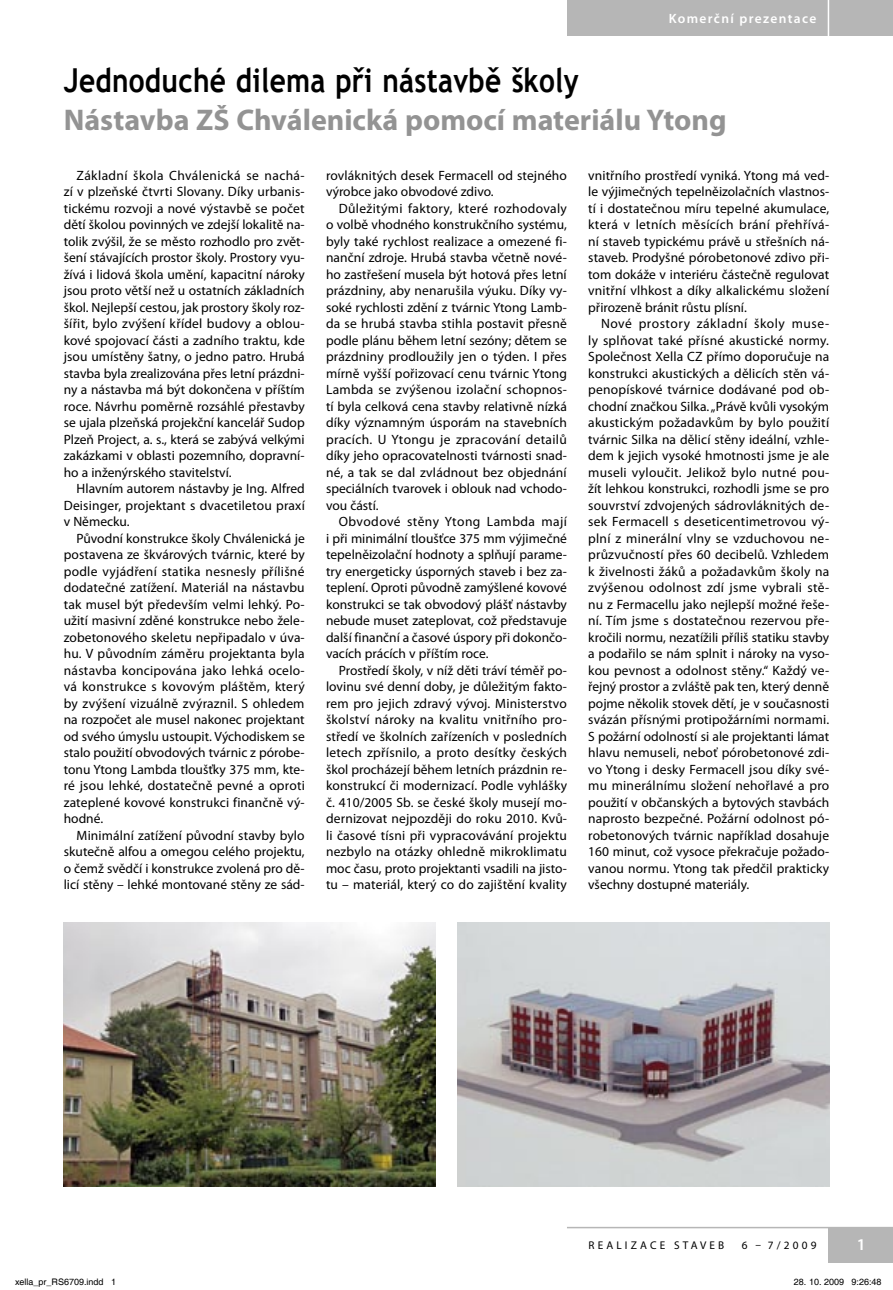
<style>
.page{position:relative;width:893px;height:1290px;background:#fff}
.page>*{position:absolute;margin:0;border:0;box-sizing:border-box;transform-origin:0 0}
._1nadpis{font:700 33px "Trebuchet MS";letter-spacing:.01em;color:#000;scale:.85 1}
._3nadpis{font:700 30px "Myriad Pro";color:#939393}
.t1{font:600 16.5px "Myriad Pro";color:#fff}
.text{font:13.5px/16.5px "Myriad Pro";color:#000;text-align:justify}
.t2{font:600 13.5px "Myriad Pro";letter-spacing:.1em;color:#fff}
.t3{font:11.25px "Myriad Pro";letter-spacing:.28em;color:#000}
.t4{font:9px "Helvetica";color:#000}
</style>
<div class="page">
<div style="left:828px;top:1227px;width:65px;height:36px;background:#b6b6b6"></div>
<hr style="left:567px;top:1227px;width:326px;height:1px;background:#b6b6b6">
<div style="left:567px;top:0;width:326px;height:36px;background:#b6b6b6"></div>
<hr style="left:828px;top:0;width:1px;height:36px;background:#fff">
<img style="left:64px;top:922px;width:372px;height:264px">
<img style="left:457px;top:922px;width:372px;height:264px">
<p class="t2" style="left:669px;top:11px;width:149px">Komerční prezentace</p>
<p class="_1nadpis" style="left:64px;top:60px;width:607px">Jednoduché dilema při nástavbě školy</p>
<p class="_3nadpis" style="left:64px;top:103px;width:664px">Nástavba ZŠ Chválenická pomocí materiálu Ytong</p>
<p class="text" style="left:64px;top:167px;width:243px;text-indent:13px">Základní škola Chválenická se nachá&shy;zí v plzeňské čtvrti Slovany. Díky urbanis&shy;tickému rozvoji a nové výstavbě se počet dětí školou povinných ve zdejší lokalitě na&shy;tolik zvýšil, že se město rozhodlo pro zvět&shy;šení stávajících prostor školy. Prostory vyu&shy;žívá i lidová škola umění, kapacitní nároky jsou proto větší než u ostatních základních škol. Nejlepší cestou, jak prostory školy roz&shy;šířit, bylo zvýšení křídel budovy a oblou&shy;kové spojovací části a zadního traktu, kde jsou umístěny šatny, o jedno patro. Hrubá stavba byla zrealizována přes letní prázdni&shy;ny a nástavba má být dokončena v příštím roce. Návrhu poměrně rozsáhlé přestavby se ujala plzeňská projekční kancelář Sudop Plzeň Project, a. s., která se zabývá velkými zakázkami v oblasti pozemního, dopravní&shy;ho a inženýrského stavitelství.</p>
<p class="text" style="left:64px;top:481px;width:243px;text-indent:13px">Hlavním autorem nástavby je Ing. Alfred Deisinger, projektant s dvacetiletou praxí v Německu.</p>
<p class="text" style="left:64px;top:530px;width:243px;text-indent:13px">Původní konstrukce školy Chválenická je postavena ze škvárových tvárnic, které by podle vyjádření statika nesnesly přílišné dodatečné zatížení. Materiál na nástavbu tak musel být především velmi lehký. Po&shy;užití masivní zděné konstrukce nebo žele&shy;zobetonového skeletu nepřipadalo v úva&shy;hu. V původním záměru projektanta byla nástavba koncipována jako lehká ocelo&shy;vá konstrukce s kovovým pláštěm, který by zvýšení vizuálně zvýraznil. S ohledem na rozpočet ale musel nakonec projektant od svého úmyslu ustoupit. Východiskem se stalo použití obvodových tvárnic z pórobe&shy;tonu Ytong Lambda tloušťky 375 mm, kte&shy;ré jsou lehké, dostatečně pevné a oproti zateplené kovové konstrukci finančně vý&shy;hodné.</p>
<p class="text" style="left:64px;top:827px;width:242px;text-indent:13px">Minimální zatížení původní stavby bylo skutečně alfou a omegou celého projektu, o čemž svědčí i konstrukce zvolená pro dě&shy;licí stěny – lehké montované stěny ze sád-</p>
<p class="text" style="left:326px;top:167px;width:242px">rovláknitých desek Fermacell od stejného výrobce jako obvodové zdivo.</p>
<p class="text" style="left:326px;top:200px;width:242px;text-indent:13px">Důležitými faktory, které rozhodovaly o volbě vhodného konstrukčního systému, byly také rychlost realizace a omezené fi&shy;nanční zdroje. Hrubá stavba včetně nové&shy;ho zastřešení musela být hotová přes letní prázdniny, aby nenarušila výuku. Díky vy&shy;soké rychlosti zdění z tvárnic Ytong Lamb&shy;da se hrubá stavba stihla postavit přesně podle plánu během letní sezóny; dětem se prázdniny prodloužily jen o týden. I přes mírně vyšší pořizovací cenu tvárnic Ytong Lambda se zvýšenou izolační schopnos&shy;tí byla celková cena stavby relativně nízká díky významným úsporám na stavebních pracích. U Ytongu je zpracování detailů díky jeho opracovatelnosti tvárnosti snad&shy;né, a tak se dal zvládnout bez objednání speciálních tvarovek i oblouk nad vchodo&shy;vou částí.</p>
<p class="text" style="left:326px;top:514px;width:242px;text-indent:13px">Obvodové stěny Ytong Lambda mají i při minimální tloušťce 375 mm výjimečné tepelněizolační hodnoty a splňují parame&shy;try energeticky úsporných staveb i bez za&shy;teplení. Oproti původně zamýšlené kovové konstrukci se tak obvodový plášť nástavby nebude muset zateplovat, což představuje další finanční a časové úspory při dokončo&shy;vacích prácích v příštím roce.</p>
<p class="text" style="left:326px;top:662px;width:243px;text-indent:13px">Prostředí školy, v níž děti tráví téměř po&shy;lovinu své denní doby, je důležitým fakto&shy;rem pro jejich zdravý vývoj. Ministerstvo školství nároky na kvalitu vnitřního pro&shy;středí ve školních zařízeních v posledních letech zpřísnilo, a proto desítky českých škol procházejí během letních prázdnin re&shy;konstrukcí či modernizací. Podle vyhlášky č. 410/2005 Sb. se české školy musejí mo&shy;dernizovat nejpozději do roku 2010. Kvů&shy;li časové tísni při vypracovávání projektu nezbylo na otázky ohledně mikroklimatu moc času, proto projektanti vsadili na jisto&shy;tu – materiál, který co do zajištění kvality</p>
<p class="text" style="left:588px;top:167px;width:243px">vnitřního prostředí vyniká. Ytong má ved&shy;le výjimečných tepelněizolačních vlastnos&shy;tí i dostatečnou míru tepelné akumulace, která v letních měsících brání přehřívá&shy;ní staveb typickému právě u střešních ná&shy;staveb. Prodyšné pórobetonové zdivo při&shy;tom dokáže v interiéru částečně regulovat vnitřní vlhkost a díky alkalickému složení přirozeně bránit růstu plísní.</p>
<p class="text" style="left:588px;top:316px;width:243px;text-indent:13px">Nové prostory základní školy muse&shy;ly splňovat také přísné akustické normy.<br>Společnost Xella CZ přímo doporučuje na konstrukci akustických a dělicích stěn vá&shy;penopískové tvárnice dodávané pod ob&shy;chodní značkou Silka. „Právě kvůli vysokým akustickým požadavkům by bylo použití tvárnic Silka na dělicí stěny ideální, vzhle&shy;dem k jejich vysoké hmotnosti jsme je ale museli vyloučit. Jelikož bylo nutné pou&shy;žít lehkou konstrukci, rozhodli jsme se pro souvrství zdvojených sádrovláknitých de&shy;sek Fermacell s deseticentimetrovou vý&shy;plní z minerální vlny se vzduchovou ne&shy;průzvučností přes 60 decibelů. Vzhledem k živelnosti žáků a požadavkům školy na zvýšenou odolnost zdí jsme vybrali stě&shy;nu z Fermacellu jako nejlepší možné řeše&shy;ní. Tím jsme s dostatečnou rezervou pře&shy;kročili normu, nezatížili příliš statiku stavby a podařilo se nám splnit i nároky na vyso&shy;kou pevnost a odolnost stěny.“ Každý ve&shy;řejný prostor a zvláště pak ten, který denně pojme několik stovek dětí, je v současnosti svázán přísnými protipožárními normami.<br>S požární odolností si ale projektanti lámat hlavu nemuseli, neboť pórobetonové zdi&shy;vo Ytong i desky Fermacell jsou díky své&shy;mu minerálnímu složení nehořlavé a pro použití v občanských a bytových stavbách naprosto bezpečné. Požární odolnost pó&shy;robetonových tvárnic například dosahuje 160 minut, což vysoce překračuje požado&shy;vanou normu. Ytong tak předčil prakticky všechny dostupné materiály.</p>
<p class="t3" style="left:588px;top:1239px;width:137px">REALIZACE STAVEB</p>
<p class="t3" style="left:742px;top:1239px;width:76px">6 – 7/2009</p>
<p class="t1" style="left:857px;top:1235px;width:10px">1</p>
<p class="t4" style="left:15px;top:1277px;width:103px">xella_pr_RS6709.indd 1</p>
<p class="t4" style="left:794px;top:1277px;width:89px">28. 10. 2009 9:26:48</p>
</div>
